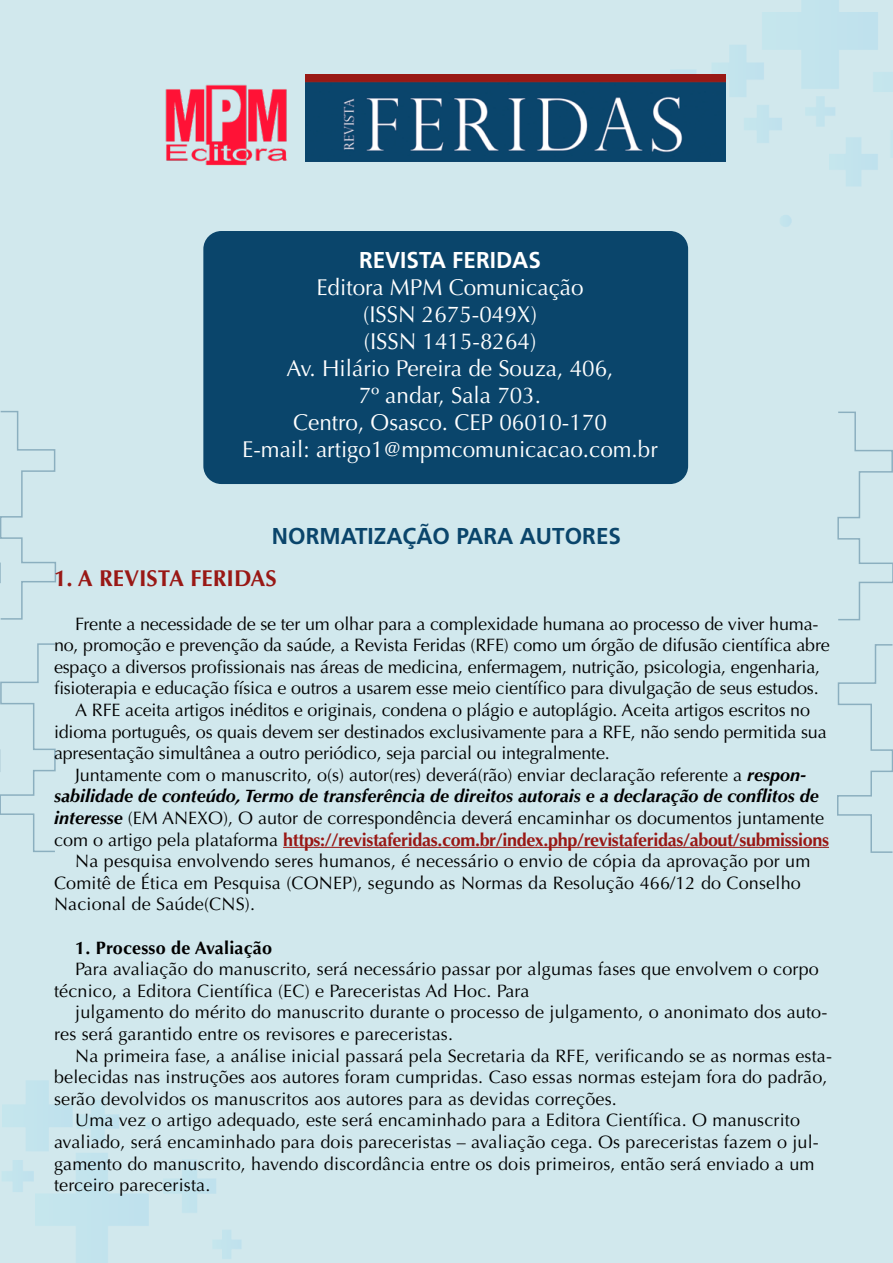
<style>
.page{position:relative;width:893px;height:1263px;background:#d1e8ed}
.page>*{position:absolute;margin:0;border:0;box-sizing:border-box;transform-origin:0 0}
.t1{font:22.95px/27px "Optima LT Std";color:#fff;text-align:center}
.t2{font:700 22.95px "Frutiger LT Std";color:#0a456b}
.t3{font:700 22.95px "Optima LT Std";color:#991815}
.t4{font:700 22.95px "Frutiger LT Std";color:#fff}
.t5{font:18px/21.6px "Optima LT Std";letter-spacing:.01em;color:#000}
.t6{font:18px "Optima LT Std";letter-spacing:-.01em;color:#000}
.t7{font:700 18px "Optima LT Std";letter-spacing:-.02em;color:#991815}
.t8{font:italic 700 18px "Optima LT Std";color:#000}
.t9{font:700 18px "Optima LT Std";letter-spacing:.01em;color:#000}
.s1{font-weight:700;font-style:italic}
.s2{font-weight:400;color:#000}
</style>
<div class="page">
<img style="left:638px;top:0;width:255px;height:334px">
<svg style="left:0;top:410px;width:56px;height:210px"></svg>
<svg style="left:0;top:643px;width:56px;height:210px"></svg>
<svg style="left:837px;top:411px;width:56px;height:210px"></svg>
<svg style="left:837px;top:644px;width:56px;height:209px"></svg>
<img style="left:165px;top:84px;width:122px;height:82px">
<img style="left:306px;top:75px;width:419px;height:87px">
<div style="left:203px;top:231px;width:485px;height:253px;background:#0a456b;border-radius:18px"></div>
<hr style="left:283px;top:847px;width:546px;height:1px;background:#991815">
<p class="t4" style="left:359px;top:246px;width:184px">REVISTA FERIDAS</p>
<p class="t1" style="left:242px;top:274px;width:417px">Editora MPM Comunicação<br>(ISSN 2675-049X)<br>(ISSN 1415-8264)<br>Av. Hilário Pereira de Souza, 406,<br>7º andar, Sala 703.<br>Centro, Osasco. CEP 06010-170<br>E-mail: artigo1@mpmcomunicacao.com.br</p>
<p class="t2" style="left:272px;top:523px;width:351px">NORMATIZAÇÃO PARA AUTORES</p>
<p class="t3" style="left:54px;top:565px;width:224px">1. A REVISTA FERIDAS</p>
<p class="t6" style="left:75px;top:613px;width:745px">Frente a necessidade de se ter um olhar para a complexidade humana ao processo de viver huma-</p>
<p class="t6" style="left:54px;top:635px;width:777px">no, promoção e prevenção da saúde, a Revista Feridas (RFE) como um órgão de difusão científica abre</p>
<p class="t6" style="left:54px;top:656px;width:768px">espaço a diversos profissionais nas áreas de medicina, enfermagem, nutrição, psicologia, engenharia,</p>
<p class="t6" style="left:54px;top:678px;width:766px">fisioterapia e educação física e outros a usarem esse meio científico para divulgação de seus estudos.</p>
<p class="t6" style="left:75px;top:699px;width:736px">A RFE aceita artigos inéditos e originais, condena o plágio e autoplágio. Aceita artigos escritos no</p>
<p class="t6" style="left:54px;top:721px;width:774px">idioma português, os quais devem ser destinados exclusivamente para a RFE, não sendo permitida sua</p>
<p class="t6" style="left:54px;top:743px;width:557px">apresentação simultânea a outro periódico, seja parcial ou integralmente.</p>
<p class="t5" style="left:75px;top:764px;width:732px">Juntamente com o manuscrito, o(s) autor(res) deverá(rão) enviar declaração referente a <span class="s1">respon-</span></p>
<p class="t8" style="left:54px;top:785px;width:766px">sabilidade de conteúdo, Termo de transferência de direitos autorais e a declaração de conflitos de</p>
<p class="t5" style="left:54px;top:807px;width:772px"><span class="s1">interesse</span> (EM ANEXO), O autor de correspondência deverá encaminhar os documentos juntamente</p>
<p class="t7" style="left:54px;top:829px;width:776px"><span class="s2">com o artigo pela plataforma</span> https://revistaferidas.com.br/index.php/revistaferidas/about/submissions</p>
<p class="t5" style="left:75px;top:850px;width:737px">Na pesquisa envolvendo seres humanos, é necessário o envio de cópia da aprovação por um</p>
<p class="t5" style="left:54px;top:872px;width:748px">Comitê de Ética em Pesquisa (CONEP), segundo as Normas da Resolução 466/12 do Conselho</p>
<p class="t5" style="left:54px;top:894px;width:203px">Nacional de Saúde(CNS).</p>
<p class="t9" style="left:75px;top:937px;width:198px">1. Processo de Avaliação</p>
<p class="t5" style="left:54px;top:958px;width:766px;text-indent:21px">Para avaliação do manuscrito, será necessário passar por algumas fases que envolvem o corpo técnico, a Editora Científica (EC) e Pareceristas Ad Hoc. Para</p>
<p class="t5" style="left:54px;top:1002px;width:775px;text-indent:21px">julgamento do mérito do manuscrito durante o processo de julgamento, o anonimato dos auto&shy;res será garantido entre os revisores e pareceristas.</p>
<p class="t5" style="left:75px;top:1045px;width:758px">Na primeira fase, a análise inicial passará pela Secretaria da RFE, verificando se as normas esta-</p>
<p class="t5" style="left:54px;top:1066px;width:775px">belecidas nas instruções aos autores foram cumpridas. Caso essas normas estejam fora do padrão,</p>
<p class="t5" style="left:54px;top:1088px;width:564px">serão devolvidos os manuscritos aos autores para as devidas correções.</p>
<p class="t5" style="left:75px;top:1110px;width:726px">Uma vez o artigo adequado, este será encaminhado para a Editora Científica. O manuscrito</p>
<p class="t5" style="left:54px;top:1131px;width:766px">avaliado, será encaminhado para dois pareceristas – avaliação cega. Os pareceristas fazem o jul-</p>
<p class="t5" style="left:54px;top:1153px;width:762px">gamento do manuscrito, havendo discordância entre os dois primeiros, então será enviado a um</p>
<p class="t5" style="left:54px;top:1174px;width:158px">terceiro parecerista.</p>
</div>
